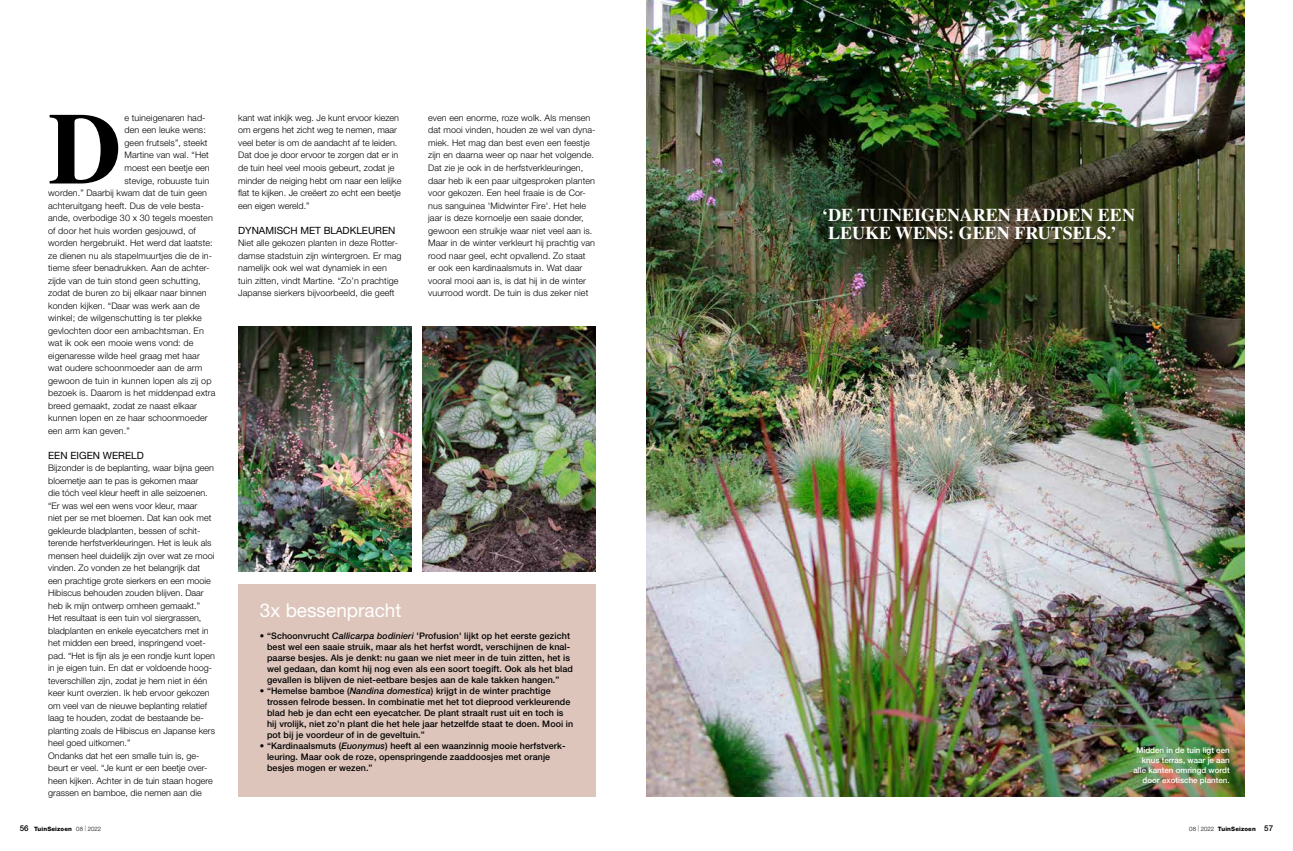
<style>
.page{position:relative;width:1293px;height:851px;background:#fff}
.page>*{position:absolute;margin:0;border:0;box-sizing:border-box;transform-origin:0 0}
.t1{font:700 101.5px "Times LT Std";color:#000}
.t2{font:19px "Helvetica Neue LT Std";color:#fff}
.t3{font:700 18px/18px "Times LT Std";color:#fff}
.t4{font:10px "Helvetica Neue LT Std";color:#000}
.t5{font:300 9px/12.5px "Helvetica Neue LT Std";letter-spacing:.01em;color:#000}
.t6{font:500 9px/11px "Helvetica Neue LT Std";letter-spacing:.01em;color:#000}
.t7{font:500 8px/10px "Helvetica Neue LT Std";color:#fff;text-align:right}
.t8{font:800 6px "Helvetica Neue LT Std";letter-spacing:.025em;color:#000}
.s1{font-style:italic}
.s2{font-weight:500;font-size:8px}
.s3{font-weight:300}
.s4{font-weight:100}
</style>
<div class="page">
<img style="left:646px;top:0;width:598px;height:796px">
<img style="left:238px;top:327px;width:173px;height:244px">
<img style="left:422px;top:327px;width:173px;height:244px">
<div style="left:238px;top:583px;width:357px;height:213px;background:#ddc5bb"></div>
<h1 class="t1" style="left:48px;top:88px;width:75px">D</h1>
<p class="t5" style="left:124px;top:111px;width:83px">e tuineigenaren had-</p>
<p class="t5" style="left:124px;top:124px;width:83px">den een leuke wens:</p>
<p class="t5" style="left:124px;top:136px;width:85px">geen frutsels”, steekt</p>
<p class="t5" style="left:124px;top:149px;width:86px">Martine van wal. “Het</p>
<p class="t5" style="left:124px;top:161px;width:87px">moest een beetje een</p>
<p class="t5" style="left:124px;top:174px;width:86px">stevige, robuuste tuin</p>
<p class="t5" style="left:48px;top:186px;width:160px">worden.” Daarbij kwam dat de tuin geen</p>
<p class="t5" style="left:48px;top:199px;width:157px">achteruitgang heeft. Dus de vele besta-</p>
<p class="t5" style="left:48px;top:211px;width:166px">ande, overbodige 30 x 30 tegels moesten</p>
<p class="t5" style="left:48px;top:224px;width:149px">of door het huis worden gesjouwd, of</p>
<p class="t5" style="left:48px;top:236px;width:166px">worden hergebruikt. Het werd dat laatste:</p>
<p class="t5" style="left:48px;top:249px;width:165px">ze dienen nu als stapelmuurtjes die de in-</p>
<p class="t5" style="left:48px;top:261px;width:163px">tieme sfeer benadrukken. Aan de achter-</p>
<p class="t5" style="left:48px;top:274px;width:154px">zijde van de tuin stond geen schutting,</p>
<p class="t5" style="left:48px;top:286px;width:160px">zodat de buren zo bij elkaar naar binnen</p>
<p class="t5" style="left:48px;top:299px;width:153px">konden kijken. “Daar was werk aan de</p>
<p class="t5" style="left:48px;top:311px;width:155px">winkel; de wilgenschutting is ter plekke</p>
<p class="t5" style="left:48px;top:324px;width:157px">gevlochten door een ambachtsman. En</p>
<p class="t5" style="left:48px;top:336px;width:147px">wat ik ook een mooie wens vond: de</p>
<p class="t5" style="left:48px;top:349px;width:153px">eigenaresse wilde heel graag met haar</p>
<p class="t5" style="left:48px;top:361px;width:156px">wat oudere schoonmoeder aan de arm</p>
<p class="t5" style="left:48px;top:374px;width:165px">gewoon de tuin in kunnen lopen als zij op</p>
<p class="t5" style="left:48px;top:386px;width:169px">bezoek is. Daarom is het middenpad extra</p>
<p class="t5" style="left:48px;top:399px;width:150px">breed gemaakt, zodat ze naast elkaar</p>
<p class="t5" style="left:48px;top:411px;width:161px">kunnen lopen en ze haar schoonmoeder</p>
<p class="t5" style="left:48px;top:424px;width:83px">een arm kan geven.”</p>
<p class="t4" style="left:48px;top:449px;width:97px">EEN EIGEN WERELD</p>
<p class="t5" style="left:48px;top:461px;width:168px">Bijzonder is de beplanting, waar bijna geen bloemetje aan te pas is gekomen maar<br>die tóch veel kleur heeft in alle seizoenen. “Er was wel een wens voor kleur, maar<br>niet per se met bloemen. Dat kan ook met gekleurde bladplanten, bessen of schit&shy;terende herfstverkleuringen. Het is leuk als mensen heel duidelijk zijn over wat ze mooi vinden. Zo vonden ze het belangrijk dat een prachtige grote sierkers en een mooie Hibiscus behouden zouden blijven. Daar heb ik mijn ontwerp omheen gemaakt.” Het resultaat is een tuin vol siergrassen, bladplanten en enkele eyecatchers met in het midden een breed, inspringend voet&shy;pad. “Het is fijn als je een rondje kunt lopen in je eigen tuin. En dat er voldoende hoog&shy;teverschillen zijn, zodat je hem niet in één keer kunt overzien. Ik heb ervoor gekozen om veel van de nieuwe beplanting relatief laag te houden, zodat de bestaande be&shy;planting zoals de Hibiscus en Japanse kers heel goed uitkomen.”<br>Ondanks dat het een smalle tuin is, ge&shy;beurt er veel. “Je kunt er een beetje over&shy;heen kijken. Achter in de tuin staan hogere grassen en bamboe, die nemen aan die</p>
<p class="t5" style="left:238px;top:111px;width:165px">kant wat inkijk weg. Je kunt ervoor kiezen om ergens het zicht weg te nemen, maar veel beter is om de aandacht af te leiden.<br>Dat doe je door ervoor te zorgen dat er in de tuin heel veel moois gebeurt, zodat je minder de neiging hebt om naar een lelijke flat te kijken. Je creëert zo echt een beetje een eigen wereld.”</p>
<p class="t4" style="left:238px;top:224px;width:159px">DYNAMISCH MET BLADKLEUREN</p>
<p class="t5" style="left:238px;top:236px;width:165px">Niet alle gekozen planten in deze Rotter&shy;damse stadstuin zijn wintergroen. Er mag namelijk ook wel wat dynamiek in een tuin zitten, vindt Martine. “Zo’n prachtige Japanse sierkers bijvoorbeeld, die geeft</p>
<p class="t5" style="left:428px;top:111px;width:169px">even een enorme, roze wolk. Als mensen dat mooi vinden, houden ze wel van dyna&shy;miek. Het mag dan best even een feestje zijn en daarna weer op naar het volgende.<br>Dat zie je ook in de herfstverkleuringen, daar heb ik een paar uitgesproken planten voor gekozen. Een heel fraaie is de Cor&shy;nus sanguinea 'Midwinter Fire'. Het hele jaar is deze kornoelje een saaie donder, gewoon een struikje waar niet veel aan is.<br>Maar in de winter verkleurt hij prachtig van rood naar geel, echt opvallend. Zo staat er ook een kardinaalsmuts in. Wat daar vooral mooi aan is, is dat hij in de winter vuurrood wordt. De tuin is dus zeker niet</p>
<h2 class="t2" style="left:260px;top:599px;width:143px">3x bessenpracht</h2>
<p class="t6" style="left:267px;top:630px;width:307px;text-indent:-7px">• “Schoonvrucht <span class="s1">Callicarpa bodinieri</span> 'Profusion' lijkt op het eerste gezicht best wel een saaie struik, maar als het herfst wordt, verschijnen de knal&shy;paarse besjes. Als je denkt: nu gaan we niet meer in de tuin zitten, het is wel gedaan, dan komt hij nog even als een soort toegift. Ook als het blad gevallen is blijven de niet-eetbare besjes aan de kale takken hangen.”</p>
<p class="t6" style="left:267px;top:685px;width:308px;text-indent:-7px">• “Hemelse bamboe (<span class="s1">Nandina domestica</span>) krijgt in de winter prachtige trossen felrode bessen. In combinatie met het tot dieprood verkleurende blad heb je dan echt een eyecatcher. De plant straalt rust uit en toch is hij vrolijk, niet zo’n plant die het hele jaar hetzelfde staat te doen. Mooi in pot bij je voordeur of in de geveltuin.”</p>
<p class="t6" style="left:267px;top:740px;width:300px;text-indent:-7px">• “Kardinaalsmuts (<span class="s1">Euonymus</span>) heeft al een waanzinnig mooie herfstverk&shy;leuring. Maar ook de roze, openspringende zaaddoosjes met oranje besjes mogen er wezen.”</p>
<h3 class="t3" style="left:828px;top:205px;width:308px;text-indent:-6px">‘DE TUINEIGENAREN HADDEN EEN<br>LEUKE WENS: GEEN FRUTSELS.’</h3>
<p class="t7" style="left:1133px;top:744px;width:98px">Midden in de tuin ligt een knus terras, waar je aan alle kanten omringd wordt door exotische planten.</p>
<p class="t8" style="left:20px;top:825px;width:83px"><span class="s2">56</span> TuinSeizoen <span class="s3">08</span> <span class="s4">|</span> <span class="s3">2022</span></p>
<p class="t8" style="left:1189px;top:825px;width:85px"><span class="s3">08</span> <span class="s4">|</span> <span class="s3">2022</span> TuinSeizoen <span class="s2">57</span></p>
</div>
